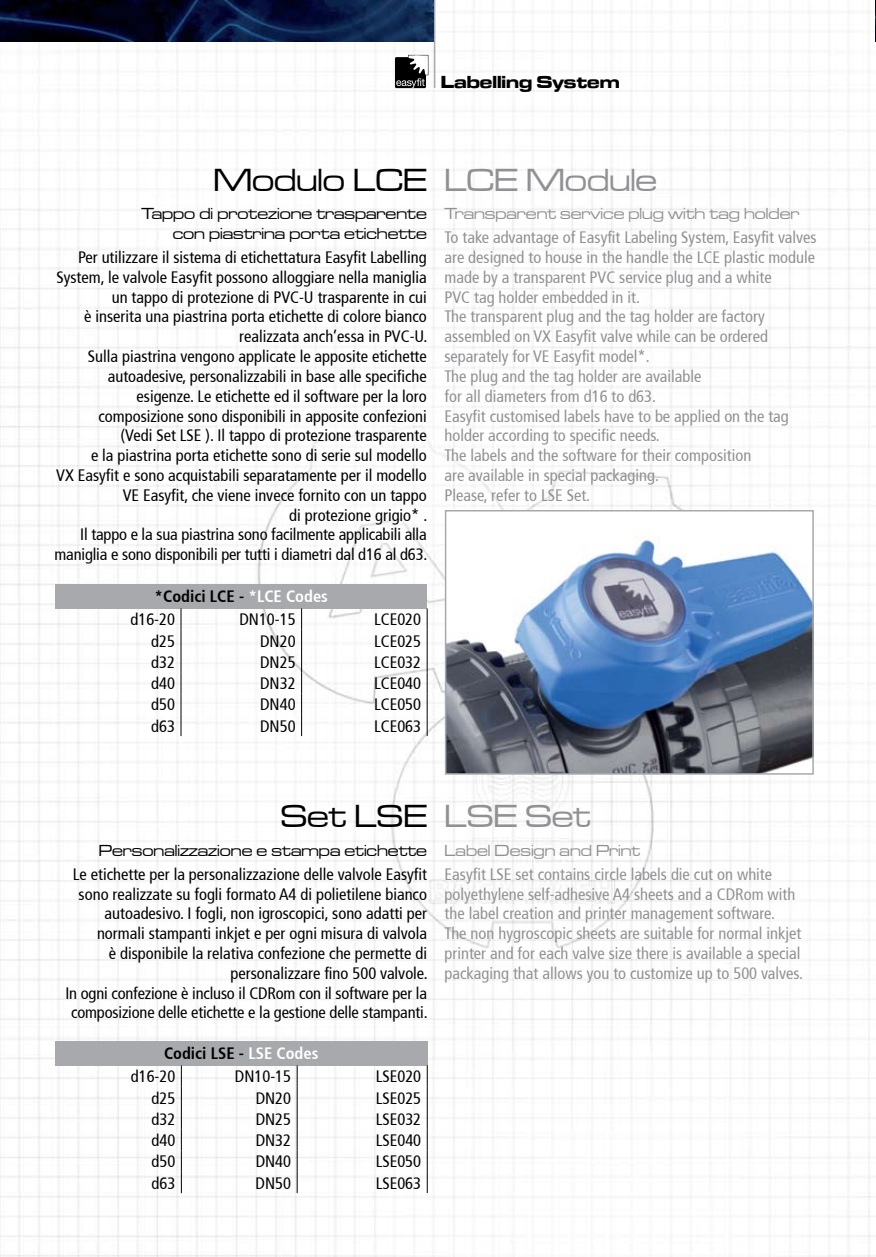
<style>
.page{position:relative;width:876px;height:1257px;background:#fff}
.page>*{position:absolute;margin:0;border:0;box-sizing:border-box;transform-origin:0 0}
.t1{font:33px "Microgramma D Medi Exte";color:#000}
.t2{font:33px "Microgramma D Medi Exte";color:#919195}
.t3{font:18px "Microgramma D Bold Exte";color:#000}
.t4{font:condensed 16.5px/19.8px "Frutiger 57";color:#000;text-align:right}
.t5{font:condensed 16.5px/19.8px "Frutiger 57";color:#919195}
.t6{font:16.5px/19.8px "Microgramma D Medi Exte";color:#000;text-align:right}
.t7{font:16.5px "Microgramma D Medi Exte";color:#919195}
.t8{font:700 condensed 16.5px "Frutiger 67";color:#000}
.s1{color:#fff}
</style>
<div class="page">
<img style="left:0;top:0;width:875px;height:1256px">
<div style="left:55px;top:1040px;width:372px;height:25px;background:#a7a9ac"></div>
<svg style="left:181px;top:1065px;width:1px;height:127px"></svg>
<svg style="left:297px;top:1065px;width:1px;height:127px"></svg>
<svg style="left:427px;top:1065px;width:1px;height:127px"></svg>
<img style="left:448px;top:513px;width:362px;height:258px">
<div style="left:445px;top:510px;width:368px;height:264px;border:2px solid #a7a9ac"></div>
<img style="left:0;top:0;width:434px;height:42px">
<img style="left:875px;top:0;width:1px;height:42px">
<hr style="left:434px;top:0;width:1px;height:88px;background:#a7a9ac">
<div style="left:395px;top:57px;width:31px;height:31px;background:#000"></div>
<svg style="left:396px;top:55px;width:32px;height:33px"></svg>
<div style="left:55px;top:584px;width:372px;height:24px;background:#a7a9ac"></div>
<svg style="left:181px;top:608px;width:1px;height:128px"></svg>
<svg style="left:301px;top:608px;width:1px;height:128px"></svg>
<svg style="left:427px;top:608px;width:1px;height:128px"></svg>
<p class="t3" style="left:441px;top:70px;width:180px">Labelling System</p>
<h1 class="t1" style="left:213px;top:159px;width:215px">Modulo LCE</h1>
<p class="t6" style="left:142px;top:203px;width:286px">Tappo di protezione trasparente con piastrina porta etichette</p>
<p class="t4" style="left:54px;top:247px;width:374px">Per utilizzare il sistema di etichettatura Easyfit Labelling System, le valvole Easyfit possono alloggiare nella maniglia un tappo di protezione di PVC-U trasparente in cui<br>è inserita una piastrina porta etichette di colore bianco realizzata anch’essa in PVC-U.<br>Sulla piastrina vengono applicate le apposite etichette autoadesive, personalizzabili in base alle specifiche esigenze. Le etichette ed il software per la loro composizione sono disponibili in apposite confezioni<br>(Vedi Set LSE ). Il tappo di protezione trasparente<br>e la piastrina porta etichette sono di serie sul modello<br>VX Easyfit e sono acquistabili separatamente per il modello VE Easyfit, che viene invece fornito con un tappo<br>di protezione grigio* .<br>Il tappo e la sua piastrina sono facilmente applicabili alla maniglia e sono disponibili per tutti i diametri dal d16 al d63.</p>
<p class="t8" style="left:154px;top:587px;width:175px">*Codici LCE - <span class="s1">*LCE Codes</span></p>
<p class="t4" style="left:130px;top:609px;width:46px">d16-20</p>
<p class="t4" style="left:239px;top:609px;width:58px">DN10-15</p>
<p class="t4" style="left:374px;top:609px;width:48px">LCE020</p>
<p class="t4" style="left:151px;top:631px;width:25px">d25</p>
<p class="t4" style="left:260px;top:631px;width:37px">DN20</p>
<p class="t4" style="left:374px;top:631px;width:48px">LCE025</p>
<p class="t4" style="left:151px;top:652px;width:25px">d32</p>
<p class="t4" style="left:260px;top:652px;width:37px">DN25</p>
<p class="t4" style="left:374px;top:652px;width:48px">LCE032</p>
<p class="t4" style="left:151px;top:673px;width:25px">d40</p>
<p class="t4" style="left:260px;top:673px;width:37px">DN32</p>
<p class="t4" style="left:374px;top:673px;width:48px">LCE040</p>
<p class="t4" style="left:151px;top:694px;width:25px">d50</p>
<p class="t4" style="left:260px;top:694px;width:37px">DN40</p>
<p class="t4" style="left:374px;top:694px;width:48px">LCE050</p>
<p class="t4" style="left:151px;top:716px;width:25px">d63</p>
<p class="t4" style="left:260px;top:716px;width:37px">DN50</p>
<p class="t4" style="left:374px;top:716px;width:48px">LCE063</p>
<h1 class="t2" style="left:444px;top:159px;width:214px">LCE Module</h1>
<p class="t7" style="left:444px;top:203px;width:356px">Transparent service plug with tag holder</p>
<p class="t5" style="left:444px;top:228px;width:373px">To take advantage of Easyfit Labeling System, Easyfit valves are designed to house in the handle the LCE plastic module made by a transparent PVC service plug and a white<br>PVC tag holder embedded in it.<br>The transparent plug and the tag holder are factory assembled on VX Easyfit valve while can be ordered separately for VE Easyfit model*.<br>The plug and the tag holder are available<br>for all diameters from d16 to d63.<br>Easyfit customised labels have to be applied on the tag holder according to specific needs.<br>The labels and the software for their composition<br>are available in special packaging.<br>Please, refer to LSE Set.</p>
<h1 class="t1" style="left:281px;top:795px;width:147px">Set LSE</h1>
<p class="t6" style="left:99px;top:839px;width:329px">Personalizzazione e stampa etichette</p>
<p class="t4" style="left:65px;top:864px;width:364px">Le etichette per la personalizzazione delle valvole Easyfit sono realizzate su fogli formato A4 di polietilene bianco autoadesivo. I fogli, non igroscopici, sono adatti per normali stampanti inkjet e per ogni misura di valvola<br>è disponibile la relativa confezione che permette di personalizzare fino 500 valvole.<br>In ogni confezione è incluso il CDRom con il software per la composizione delle etichette e la gestione delle stampanti.</p>
<p class="t8" style="left:164px;top:1043px;width:156px">Codici LSE - <span class="s1">LSE Codes</span></p>
<p class="t4" style="left:131px;top:1066px;width:46px">d16-20</p>
<p class="t4" style="left:235px;top:1066px;width:58px">DN10-15</p>
<p class="t4" style="left:376px;top:1066px;width:47px">LSE020</p>
<p class="t4" style="left:151px;top:1087px;width:25px">d25</p>
<p class="t4" style="left:256px;top:1087px;width:37px">DN20</p>
<p class="t4" style="left:376px;top:1087px;width:47px">LSE025</p>
<p class="t4" style="left:151px;top:1109px;width:25px">d32</p>
<p class="t4" style="left:256px;top:1109px;width:37px">DN25</p>
<p class="t4" style="left:376px;top:1109px;width:47px">LSE032</p>
<p class="t4" style="left:151px;top:1130px;width:25px">d40</p>
<p class="t4" style="left:256px;top:1130px;width:37px">DN32</p>
<p class="t4" style="left:376px;top:1130px;width:47px">LSE040</p>
<p class="t4" style="left:151px;top:1151px;width:25px">d50</p>
<p class="t4" style="left:256px;top:1151px;width:37px">DN40</p>
<p class="t4" style="left:375px;top:1151px;width:47px">LSE050</p>
<p class="t4" style="left:151px;top:1172px;width:25px">d63</p>
<p class="t4" style="left:256px;top:1172px;width:37px">DN50</p>
<p class="t4" style="left:375px;top:1172px;width:47px">LSE063</p>
<h1 class="t2" style="left:444px;top:795px;width:147px">LSE Set</h1>
<p class="t7" style="left:444px;top:839px;width:197px">Label Design and Print</p>
<p class="t5" style="left:444px;top:864px;width:360px">Easyfit LSE set contains circle labels die cut on white polyethylene self-adhesive A4 sheets and a CDRom with the label creation and printer management software.<br>The non hygroscopic sheets are suitable for normal inkjet printer and for each valve size there is available a special packaging that allows you to customize up to 500 valves.</p>
</div>
